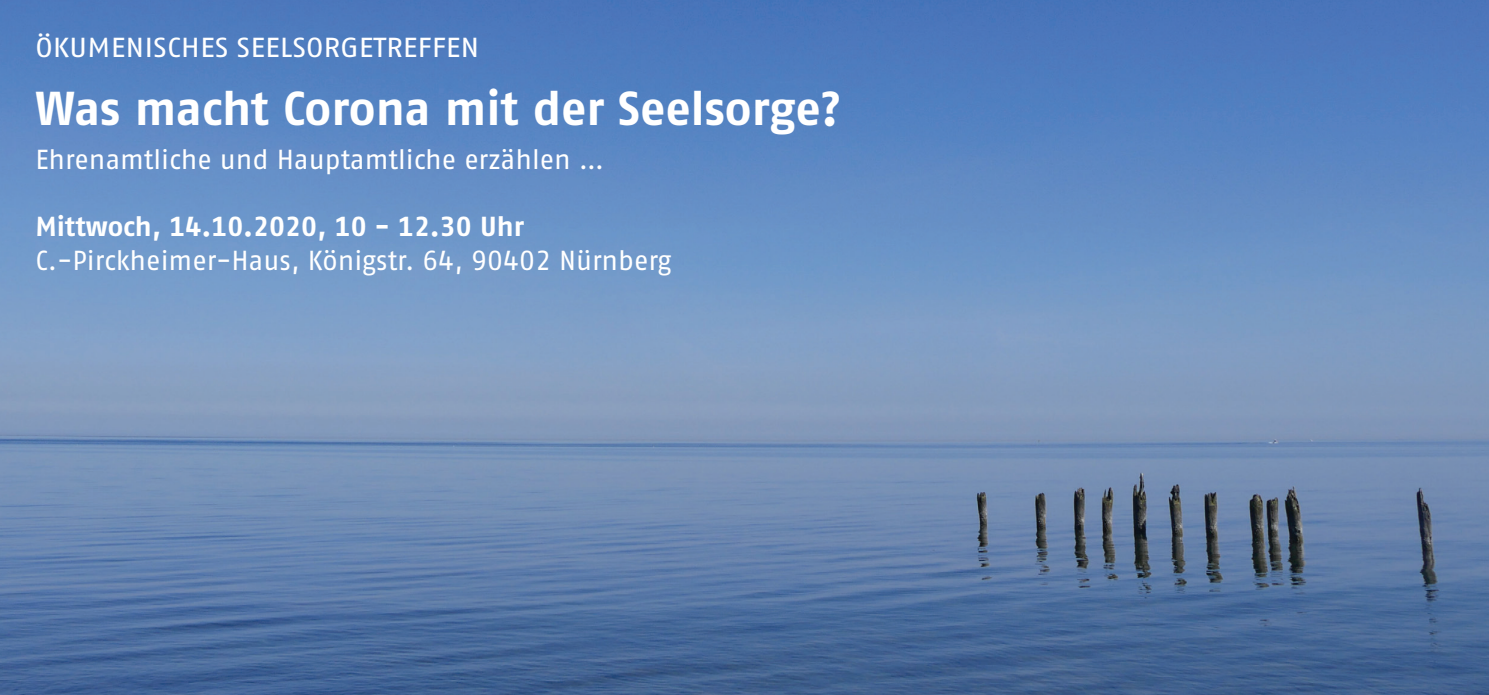
<style>
.page{position:relative;width:1489px;height:695px;background:#fff}
.page>*{position:absolute;margin:0;border:0;box-sizing:border-box;transform-origin:0 0}
.t1{font:47.5px "Fago No Bold Tf";color:#fff}
.t2{font:27.5px "Fago No Regular Tf";color:#fff}
.t3{font:27.5px "Fago No Bold Tf";color:#fff}
.t4{font:27.5px "Fago No Regular Tf";color:#fff;scale:1.11 1}
</style>
<div class="page">
<img style="left:0;top:0;width:1488px;height:694px">
<p class="t4" style="left:35px;top:32px;width:401px">ÖKUMENISCHES SEELSORGETREFFEN</p>
<h1 class="t1" style="left:35px;top:81px;width:807px">Was macht Corona mit der Seelsorge?</h1>
<p class="t2" style="left:35px;top:144px;width:570px">Ehrenamtliche und Hauptamtliche erzählen …</p>
<p class="t3" style="left:35px;top:211px;width:490px">Mittwoch, 14.10.2020, 10 - 12.30 Uhr</p>
<p class="t2" style="left:35px;top:244px;width:637px">C.-Pirckheimer-Haus, Königstr. 64, 90402 Nürnberg</p>
</div>
